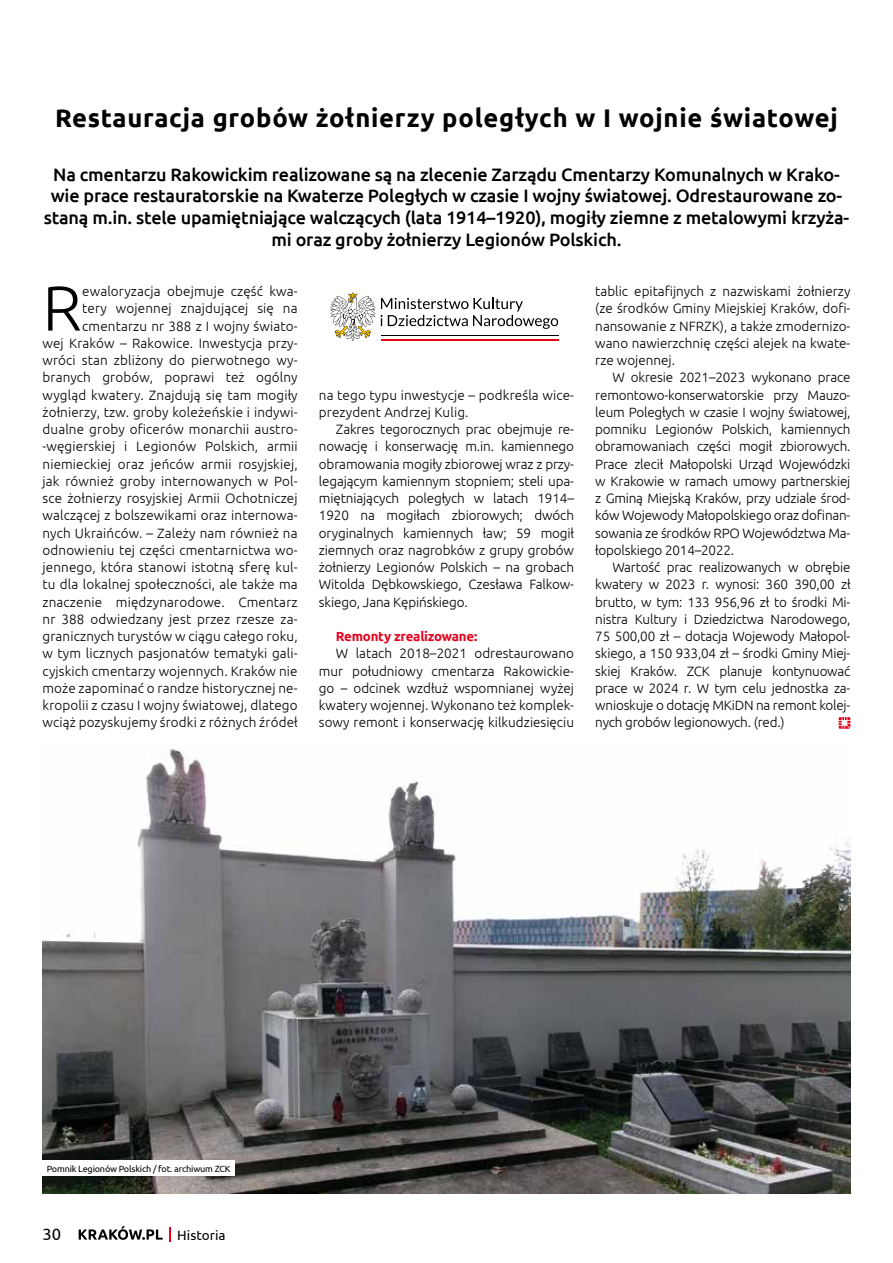
<style>
.page{position:relative;width:893px;height:1263px;background:#fff}
.page>*{position:absolute;margin:0;border:0;box-sizing:border-box;transform-origin:0 0}
.t1{font:300 63.3px "Ubuntu";color:#000}
.t2{font:700 25.5px "Ubuntu";letter-spacing:.03em;color:#000}
.t3{font:500 18px/21.6px "Ubuntu";letter-spacing:-.01em;color:#000;text-align:center}
.t4{font:16.5px "Ubuntu";color:#000}
.t5{font:300 13.5px/17.2px "Ubuntu";letter-spacing:.01em;color:#000;text-align:justify}
.t6{font:13.5px "Ubuntu";color:#000}
.t7{font:700 13.2px "Ubuntu";letter-spacing:-.015em;color:#e40521}
.t8{font:9px "Ubuntu";letter-spacing:-.02em;color:#000}
</style>
<div class="page">
<svg style="left:79px;top:1225px;width:84px;height:15px"></svg>
<svg style="left:170px;top:1227px;width:1px;height:14px"></svg>
<hr style="left:381px;top:338px;width:177px;height:3px;background:#e30613">
<hr style="left:381px;top:336px;width:177px;height:1px;background:#000">
<svg style="left:381px;top:298px;width:177px;height:31px"></svg>
<svg style="left:330px;top:292px;width:45px;height:49px"></svg>
<img style="left:43px;top:748px;width:807px;height:445px">
<svg style="left:838px;top:717px;width:12px;height:12px"></svg>
<div style="left:43px;top:1160px;width:192px;height:16px;background:#fff"></div>
<h2 class="t2" style="left:55px;top:103px;width:784px">Restauracja grobów żołnierzy poległych w I wojnie światowej</h2>
<p class="t3" style="left:44px;top:163px;width:807px">Na cmentarzu Rakowickim realizowane są na zlecenie Zarządu Cmentarzy Komunalnych w Krako&shy;wie prace restauratorskie na Kwaterze Poległych w czasie I wojny światowej. Odrestaurowane zo&shy;staną m.in. stele upamiętniające walczących (lata 1914–1920), mogiły ziemne z metalowymi krzyża&shy;mi oraz groby żołnierzy Legionów Polskich.</p>
<p class="t5" style="left:43px;top:282px;width:257px;text-align:right">ewaloryzacja obejmuje część kwa-<br>tery wojennej znajdującej się na cmentarzu nr 388 z I wojny świato-<br>wej Kraków – Rakowice. Inwestycja przy&shy;wróci stan zbliżony do pierwotnego wy&shy;branych grobów, poprawi też ogólny wygląd kwatery. Znajdują się tam mogiły żołnierzy, tzw. groby koleżeńskie i indywi&shy;dualne groby oficerów monarchii austro--węgierskiej i Legionów Polskich, armii niemieckiej oraz jeńców armii rosyjskiej, jak również groby internowanych w Pol&shy;sce żołnierzy rosyjskiej Armii Ochotniczej walczącej z bolszewikami oraz internowa&shy;nych Ukraińców. – Zależy nam również na odnowieniu tej części cmentarnictwa wo&shy;jennego, która stanowi istotną sferę kul&shy;tu dla lokalnej społeczności, ale także ma znaczenie międzynarodowe. Cmentarz nr 388 odwiedzany jest przez rzesze za&shy;granicznych turystów w ciągu całego roku, w tym licznych pasjonatów tematyki gali&shy;cyjskich cmentarzy wojennych. Kraków nie może zapominać o randze historycznej ne&shy;kropolii z czasu I wojny światowej, dlatego wciąż pozyskujemy środki z różnych źródeł</p>
<h1 class="t1" style="left:43px;top:270px;width:41px">R</h1>
<p class="t5" style="left:319px;top:386px;width:257px">na tego typu inwestycje – podkreśla wice&shy;prezydent Andrzej Kulig.</p>
<p class="t5" style="left:319px;top:420px;width:257px;text-indent:17px">Zakres tegorocznych prac obejmuje re&shy;nowację i konserwację m.in. kamiennego obramowania mogiły zbiorowej wraz z przy&shy;legającym kamiennym stopniem; steli upa&shy;miętniających poległych w latach 1914– 1920 na mogiłach zbiorowych; dwóch oryginalnych kamiennych ław; 59 mogił ziemnych oraz nagrobków z grupy grobów żołnierzy Legionów Polskich – na grobach Witolda Dębkowskiego, Czesława Falkow&shy;skiego, Jana Kępińskiego.</p>
<p class="t7" style="left:336px;top:628px;width:143px">Remonty zrealizowane:</p>
<p class="t5" style="left:319px;top:645px;width:257px;text-indent:17px">W latach 2018–2021 odrestaurowano mur południowy cmentarza Rakowickie&shy;go – odcinek wzdłuż wspomnianej wyżej kwatery wojennej. Wykonano też komplek&shy;sowy remont i konserwację kilkudziesięciu</p>
<p class="t5" style="left:595px;top:282px;width:257px">tablic epitafijnych z nazwiskami żołnierzy (ze środków Gminy Miejskiej Kraków, dofi&shy;nansowanie z NFRZK), a także zmodernizo&shy;wano nawierzchnię części alejek na kwate&shy;rze wojennej.</p>
<p class="t5" style="left:595px;top:369px;width:257px;text-indent:17px">W okresie 2021–2023 wykonano prace remontowo-konserwatorskie przy Mauzo&shy;leum Poległych w czasie I wojny światowej, pomniku Legionów Polskich, kamiennych obramowaniach części mogił zbiorowych.<br>Prace zlecił Małopolski Urząd Wojewódzki w Krakowie w ramach umowy partnerskiej z Gminą Miejską Kraków, przy udziale środ&shy;ków Wojewody Małopolskiego oraz dofinan&shy;sowania ze środków RPO Województwa Ma&shy;łopolskiego 2014–2022.</p>
<p class="t5" style="left:595px;top:558px;width:257px;text-indent:17px">Wartość prac realizowanych w obrębie kwatery w 2023 r. wynosi: 360 390,00 zł brutto, w tym: 133 956,96 zł to środki Mi&shy;nistra Kultury i Dziedzictwa Narodowego, 75 500,00 zł – dotacja Wojewody Małopol&shy;skiego, a 150 933,04 zł – środki Gminy Miej&shy;skiej Kraków. ZCK planuje kontynuować prace w 2024 r. W tym celu jednostka za&shy;wnioskuje o dotację MKiDN na remont kolej&shy;nych grobów legionowych. (red.)</p>
<p class="t8" style="left:47px;top:1163px;width:185px">Pomnik Legionów Polskich / fot. archiwum ZCK</p>
<p class="t4" style="left:43px;top:1224px;width:20px">30</p>
<p class="t6" style="left:177px;top:1227px;width:50px">Historia</p>
</div>
